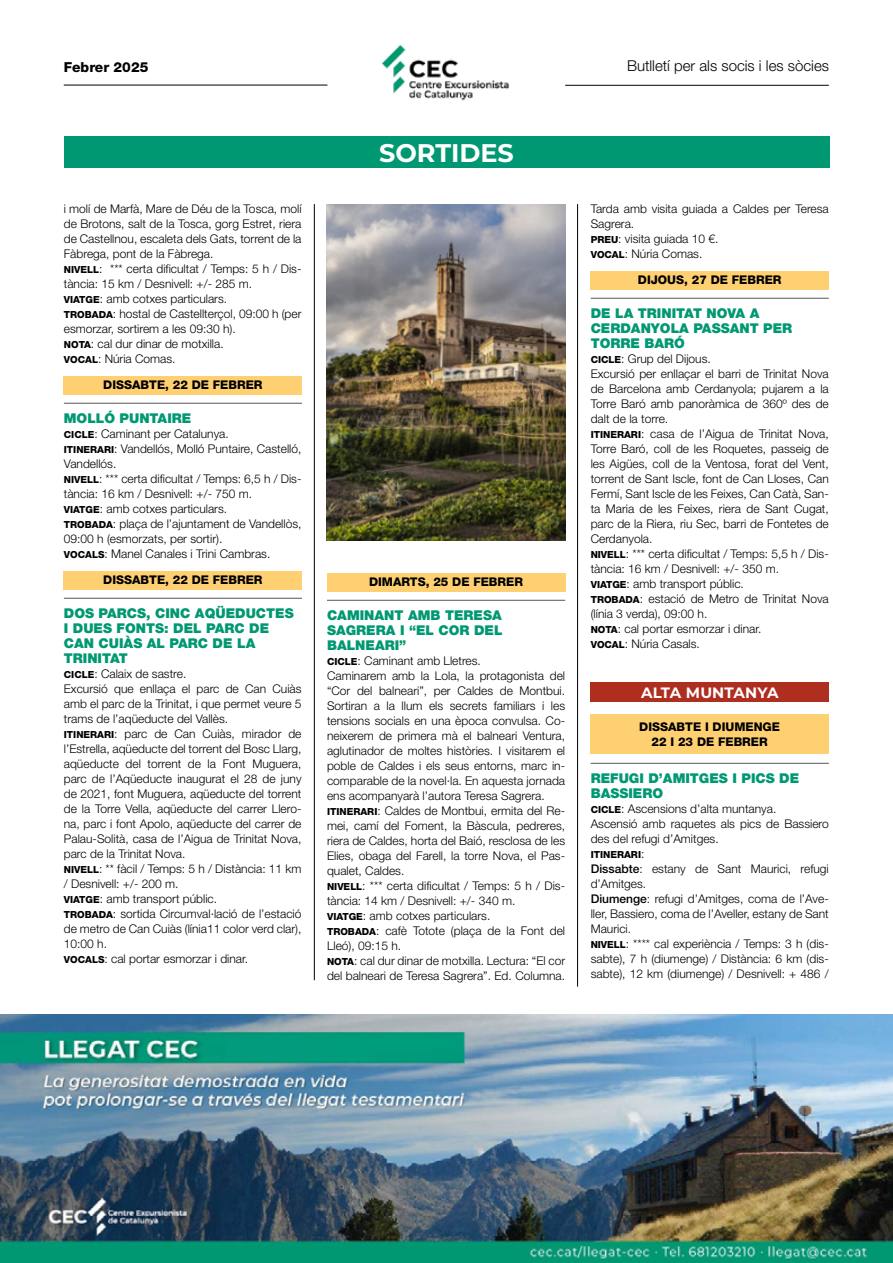
<style>
.page{position:relative;width:893px;height:1263px;background:#fff}
.page>*{position:absolute;margin:0;border:0;box-sizing:border-box;transform-origin:0 0}
.CAPÇALERA{font:700 25.5px "Montserrat";color:#fff}
.t1{font:300 15px "Helvetica Neue LT Std";color:#000}
.TITOL_CATEGORIA{font:700 15px "Montserrat";letter-spacing:.01em;color:#fff}
.t2{font:800 13.8px "Helvetica Neue LT Std";color:#000}
.TITOL_SORTIDA{font:900 13.5px/15px "Helvetica Neue LT Std";color:#009872}
.Cos_sortides{font:300 12px/15px "Helvetica Neue LT Std";color:#000}
.t3{font:800 12px "Helvetica Neue LT Std";color:#000}
.Cos_sortides-2{font:800 9.75px "Helvetica Neue LT Std";color:#000}
.s1{font-weight:800;font-size:9.75px}
.s2{font-weight:300;font-size:12px}
.s3{font-weight:500}
</style>
<div class="page">
<hr style="left:64px;top:85px;width:263px;height:1px;background:#000">
<hr style="left:565px;top:85px;width:264px;height:1px;background:#000">
<img style="left:382px;top:44px;width:127px;height:57px">
<div style="left:64px;top:137px;width:765px;height:31px;background:#009872"></div>
<hr style="left:64px;top:403px;width:238px;height:1px;background:#575756">
<div style="left:64px;top:376px;width:238px;height:18px;background:#fed072"></div>
<hr style="left:64px;top:598px;width:238px;height:1px;background:#575756">
<div style="left:64px;top:571px;width:238px;height:18px;background:#fed072"></div>
<hr style="left:327px;top:600px;width:238px;height:1px;background:#575756">
<div style="left:327px;top:573px;width:238px;height:18px;background:#fed072"></div>
<hr style="left:591px;top:298px;width:238px;height:1px;background:#575756">
<div style="left:591px;top:271px;width:238px;height:18px;background:#fed072"></div>
<hr style="left:591px;top:763px;width:238px;height:1px;background:#575756">
<div style="left:591px;top:714px;width:238px;height:40px;background:#fed072"></div>
<div style="left:591px;top:682px;width:238px;height:20px;background:#ae2e20"></div>
<hr style="left:577px;top:204px;width:1px;height:782px;background:#000">
<hr style="left:314px;top:204px;width:1px;height:776px;background:#000">
<img style="left:0;top:1014px;width:893px;height:249px">
<img style="left:327px;top:204px;width:238px;height:337px">
<p class="t2" style="left:64px;top:58px;width:86px">Febrer 2025</p>
<p class="t1" style="left:627px;top:57px;width:203px">Butlletí per als socis i les sòcies</p>
<p class="Cos_sortides" style="left:64px;top:201px;width:239px;text-align:justify">i molí de Marfà, Mare de Déu de la Tosca, molí de Brotons, salt de la Tosca, gorg Estret, riera de Castellnou, escaleta dels Gats, torrent de la Fàbrega, pont de la Fàbrega.</p>
<p class="Cos_sortides" style="left:64px;top:261px;width:239px"><span class="s1">NIVELL</span>: *** certa dificultat / Temps: 5 h / Dis&shy;tància: 15 km / Desnivell: +/- 285 m.</p>
<p class="Cos_sortides" style="left:64px;top:291px;width:165px"><span class="s1">VIATGE</span>: amb cotxes particulars.</p>
<p class="Cos_sortides" style="left:64px;top:306px;width:239px"><span class="s1">TROBADA</span>: hostal de Castellterçol, 09:00 h (per esmorzar, sortirem a les 09:30 h).</p>
<p class="Cos_sortides" style="left:64px;top:336px;width:161px"><span class="s1">NOTA</span>: cal dur dinar de motxilla.</p>
<p class="Cos_sortides" style="left:64px;top:351px;width:113px"><span class="s1">VOCAL</span>: Núria Comas.</p>
<p class="t3" style="left:103px;top:378px;width:161px">DISSABTE, 22 DE FEBRER</p>
<p class="TITOL_SORTIDA" style="left:64px;top:410px;width:129px">MOLLÓ PUNTAIRE</p>
<p class="Cos_sortides" style="left:64px;top:426px;width:166px"><span class="s1">CICLE</span>: Caminant per Catalunya.</p>
<p class="Cos_sortides" style="left:64px;top:441px;width:239px"><span class="s1">ITINERARI</span>: Vandellós, Molló Puntaire, Castelló,<br>Vandellós.</p>
<p class="Cos_sortides" style="left:64px;top:471px;width:239px"><span class="s1">NIVELL</span>: *** certa dificultat / Temps: 6,5 h / Dis&shy;tància: 16 km / Desnivell: +/- 750 m.</p>
<p class="Cos_sortides" style="left:64px;top:501px;width:165px"><span class="s1">VIATGE</span>: amb cotxes particulars.</p>
<p class="Cos_sortides" style="left:64px;top:516px;width:239px"><span class="s1">TROBADA</span>: plaça de l’ajuntament de Vandellòs,<br>09:00 h (esmorzats, per sortir).</p>
<p class="Cos_sortides" style="left:64px;top:546px;width:208px"><span class="s1">VOCALS</span>: Manel Canales i Trini Cambras.</p>
<p class="t3" style="left:103px;top:573px;width:161px">DISSABTE, 22 DE FEBRER</p>
<p class="TITOL_SORTIDA" style="left:64px;top:605px;width:231px">DOS PARCS, CINC AQÜEDUCTES<br>I DUES FONTS: DEL PARC DE<br>CAN CUIÀS AL PARC DE LA<br>TRINITAT</p>
<p class="Cos_sortides" style="left:64px;top:666px;width:124px"><span class="s1">CICLE</span>: Calaix de sastre.</p>
<p class="Cos_sortides" style="left:64px;top:681px;width:239px;text-align:justify">Excursió que enllaça el parc de Can Cuiàs amb el parc de la Trinitat, i que permet veure 5 trams de l’aqüeducte del Vallès.</p>
<p class="Cos_sortides" style="left:64px;top:726px;width:239px;text-align:justify"><span class="s1">ITINERARI</span>: parc de Can Cuiàs, mirador de l’Estrella, aqüeducte del torrent del Bosc Llarg, aqüeducte del torrent de la Font Muguera, parc de l’Aqüeducte inaugurat el 28 de juny de 2021, font Muguera, aqüeducte del torrent de la Torre Vella, aqüeducte del carrer Llero&shy;na, parc i font Apolo, aqüeducte del carrer de Palau-Solità, casa de l’Aigua de Trinitat Nova, parc de la Trinitat Nova.</p>
<p class="Cos_sortides" style="left:64px;top:861px;width:239px"><span class="s1">NIVELL</span>: ** fàcil / Temps: 5 h / Distància: 11 km / Desnivell: +/- 200 m.</p>
<p class="Cos_sortides" style="left:64px;top:891px;width:155px"><span class="s1">VIATGE</span>: amb transport públic.</p>
<p class="Cos_sortides" style="left:64px;top:906px;width:239px;text-align:justify"><span class="s1">TROBADA</span>: sortida Circumval·lació de l’estació de metro de Can Cuiàs (línia11 color verd clar), 10:00 h.</p>
<p class="Cos_sortides" style="left:64px;top:951px;width:186px"><span class="s1">VOCALS</span>: cal portar esmorzar i dinar.</p>
<p class="CAPÇALERA" style="left:379px;top:134px;width:136px">SORTIDES</p>
<p class="t3" style="left:369px;top:575px;width:156px">DIMARTS, 25 DE FEBRER</p>
<p class="TITOL_SORTIDA" style="left:327px;top:607px;width:177px;text-align:justify">CAMINANT AMB TERESA SAGRERA I “EL COR DEL BALNEARI”</p>
<p class="Cos_sortides" style="left:327px;top:653px;width:155px"><span class="s1">CICLE</span>: Caminant amb Lletres.</p>
<p class="Cos_sortides" style="left:327px;top:668px;width:240px;text-align:justify">Caminarem amb la Lola, la protagonista del “Cor del balneari”, per Caldes de Montbui.<br>Sortiran a la llum els secrets familiars i les tensions socials en una època convulsa. Co&shy;neixerem de primera mà el balneari Ventura, aglutinador de moltes històries. I visitarem el poble de Caldes i els seus entorns, marc in&shy;comparable de la novel·la. En aquesta jornada ens acompanyarà l’autora Teresa Sagrera.</p>
<p class="Cos_sortides" style="left:327px;top:803px;width:240px;text-align:justify"><span class="s1">ITINERARI</span>: Caldes de Montbui, ermita del Re&shy;mei, camí del Foment, la Bàscula, pedreres, riera de Caldes, horta del Baió, resclosa de les Elies, obaga del Farell, la torre Nova, el Pas&shy;qualet, Caldes.</p>
<p class="Cos_sortides" style="left:327px;top:878px;width:240px"><span class="s1">NIVELL</span>: *** certa dificultat / Temps: 5 h / Dis&shy;tància: 14 km / Desnivell: +/- 340 m.</p>
<p class="Cos_sortides" style="left:327px;top:908px;width:165px"><span class="s1">VIATGE</span>: amb cotxes particulars.</p>
<p class="Cos_sortides" style="left:327px;top:923px;width:240px"><span class="s1">TROBADA</span>: cafè Totote (plaça de la Font del<br>Lleó), 09:15 h.</p>
<p class="Cos_sortides" style="left:327px;top:953px;width:240px"><span class="s1">NOTA</span>: cal dur dinar de motxilla. Lectura: “El cor del balneari de Teresa Sagrera”. Ed. Columna.</p>
<p class="Cos_sortides" style="left:591px;top:201px;width:240px">Tarda amb visita guiada a Caldes per Teresa<br>Sagrera.</p>
<p class="Cos_sortides" style="left:591px;top:231px;width:129px"><span class="s1">PREU</span>: visita guiada 10 €.</p>
<p class="Cos_sortides" style="left:591px;top:246px;width:113px"><span class="s1">VOCAL</span>: Núria Comas.</p>
<p class="t3" style="left:638px;top:273px;width:145px">DIJOUS, 27 DE FEBRER</p>
<p class="TITOL_SORTIDA" style="left:591px;top:305px;width:203px">DE LA TRINITAT NOVA A<br>CERDANYOLA PASSANT PER<br>TORRE BARÓ</p>
<p class="Cos_sortides" style="left:591px;top:351px;width:122px"><span class="s1">CICLE</span>: Grup del Dijous.</p>
<p class="Cos_sortides" style="left:591px;top:366px;width:240px;text-align:justify">Excursió per enllaçar el barri de Trinitat Nova de Barcelona amb Cerdanyola; pujarem a la Torre Baró amb panoràmica de 360º des de dalt de la torre.</p>
<p class="Cos_sortides" style="left:591px;top:426px;width:240px;text-align:justify"><span class="s1">ITINERARI</span>: casa de l’Aigua de Trinitat Nova, Torre Baró, coll de les Roquetes, passeig de les Aigües, coll de la Ventosa, forat del Vent, torrent de Sant Iscle, font de Can Lloses, Can Fermí, Sant Iscle de les Feixes, Can Catà, San&shy;ta Maria de les Feixes, riera de Sant Cugat, parc de la Riera, riu Sec, barri de Fontetes de Cerdanyola.</p>
<p class="Cos_sortides" style="left:591px;top:546px;width:240px"><span class="s1">NIVELL</span>: *** certa dificultat / Temps: 5,5 h / Dis&shy;tància: 16 km / Desnivell: +/- 350 m.</p>
<p class="Cos_sortides" style="left:591px;top:576px;width:155px"><span class="s1">VIATGE</span>: amb transport públic.</p>
<p class="Cos_sortides" style="left:591px;top:591px;width:240px"><span class="s1">TROBADA</span>: estació de Metro de Trinitat Nova (línia 3 verda), 09:00 h.</p>
<p class="Cos_sortides" style="left:591px;top:621px;width:172px"><span class="s1">NOTA</span>: cal portar esmorzar i dinar.</p>
<p class="Cos_sortides" style="left:591px;top:636px;width:111px"><span class="s1">VOCAL</span>: Núria Casals.</p>
<p class="TITOL_CATEGORIA" style="left:641px;top:682px;width:139px">ALTA MUNTANYA</p>
<p class="t3" style="left:639px;top:720px;width:142px">DISSABTE I DIUMENGE</p>
<p class="t3" style="left:652px;top:734px;width:118px">22 I 23 DE FEBRER</p>
<p class="TITOL_SORTIDA" style="left:591px;top:770px;width:210px">REFUGI D’AMITGES I PICS DE<br>BASSIERO</p>
<p class="Cos_sortides" style="left:591px;top:801px;width:187px"><span class="s1">CICLE</span>: Ascensions d’alta muntanya.</p>
<p class="Cos_sortides" style="left:591px;top:816px;width:240px">Ascensió amb raquetes als pics de Bassiero des del refugi d’Amitges.</p>
<p class="Cos_sortides-2" style="left:591px;top:848px;width:55px">ITINERARI<span class="s2">:</span></p>
<p class="Cos_sortides" style="left:591px;top:861px;width:240px"><span class="s3">Dissabte</span>: estany de Sant Maurici, refugi d’Amitges.</p>
<p class="Cos_sortides" style="left:591px;top:891px;width:240px;text-align:justify"><span class="s3">Diumenge</span>: refugi d’Amitges, coma de l’Ave&shy;ller, Bassiero, coma de l’Aveller, estany de Sant Maurici.</p>
<p class="Cos_sortides" style="left:591px;top:936px;width:240px;text-align:justify"><span class="s1">NIVELL</span>: **** cal experiència / Temps: 3 h (dis&shy;sabte), 7 h (diumenge) / Distància: 6 km (dis&shy;sabte), 12 km (diumenge) / Desnivell: + 486 /</p>
</div>
